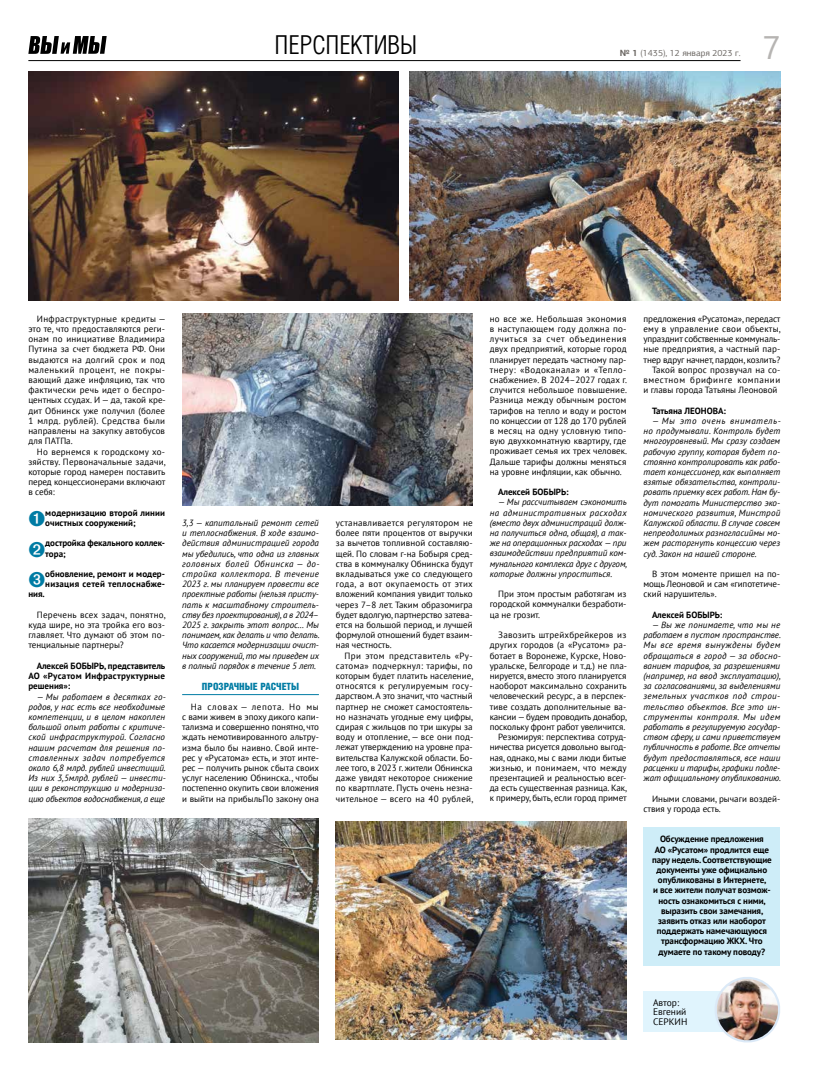
<style>
.page{position:relative;width:820px;height:1078px;background:#fff}
.page>*{position:absolute;margin:0;border:0;box-sizing:border-box;transform-origin:0 0}
.t1{font:32.5px "Segoe UI";color:#b6b4b2}
.t2{font:300 25px "Helios Cond";color:#000}
.t3{font:900 10px "Helios Cond";color:#007ca4}
.t4{font:9.5px/9.5px "PT Sans";color:#000}
.t5{font:9px/10.2px "PT Sans";color:#000;text-align:justify}
.t6{font:italic 9px/10.2px "PT Sans";letter-spacing:-.01em;color:#000;text-align:justify}
.t7{font:700 9px/10.2px "PT Sans";letter-spacing:-.01em;color:#000}
.t8{font:700 9px/10.2px "PT Sans";letter-spacing:.01em;color:#000}
.t9{font:9px "PT Sans";letter-spacing:.025em;color:#000}
.t10{font:9px "PT Sans";letter-spacing:.02em;color:#000}
.t11{font:9px "PT Sans";letter-spacing:.06em;color:#000}
.t12{font:9px "PF Agora Sans Pro";color:#6b6662}
.s1{font-weight:700}
</style>
<div class="page">
<svg style="left:28px;top:36px;width:79px;height:18px"></svg>
<hr style="left:28px;top:60px;width:712px;height:1px;background:#000">
<hr style="left:182px;top:694px;width:137px;height:1px;background:#007ca4">
<div style="left:643px;top:826px;width:137px;height:139px;background:#ceedf8"></div>
<div style="left:643px;top:990px;width:87px;height:41px;background:#e0f4fd"></div>
<img style="left:712px;top:977px;width:68px;height:66px">
<img style="left:28px;top:72px;width:370px;height:228px">
<img style="left:410px;top:72px;width:370px;height:228px">
<img style="left:28px;top:818px;width:291px;height:224px">
<img style="left:182px;top:313px;width:290px;height:192px">
<img style="left:336px;top:821px;width:290px;height:218px">
<h2 class="t2" style="left:275px;top:32px;width:143px">ПЕРСПЕКТИВЫ</h2>
<p class="t12" style="left:619px;top:47px;width:122px"><span class="s1">№ 1</span> (1435), 12 января 2023 г.</p>
<h1 class="t1" style="left:762px;top:17px;width:19px">7</h1>
<p class="t5" style="left:28px;top:313px;width:139px;text-indent:9px">Инфраструктурные кредиты — это те, что предоставляются реги&shy;онам по инициативе Владимира Путина за счет бюджета РФ. Они выдаются на долгий срок и под маленький процент, не покры&shy;вающий даже инфляцию, так что фактически речь идет о беспро&shy;центных ссудах. И — да, такой кре&shy;дит Обнинск уже получил (более 1 млрд. рублей). Средства были направлены на закупку автобусов для ПАТПа.</p>
<p class="t5" style="left:28px;top:446px;width:139px;text-indent:9px">Но вернемся к городскому хо&shy;зяйству. Первоначальные задачи, которые город намерен поставить перед концессионерами включают в себя:</p>
<p class="t8" style="left:45px;top:507px;width:121px">модернизацию второй линии очистных сооружений;</p>
<p class="t7" style="left:45px;top:538px;width:121px">достройка фекального коллек&shy;тора;</p>
<p class="t8" style="left:45px;top:568px;width:121px">обновление, ремонт и модер&shy;низация сетей теплоснабже-</p>
<p class="t7" style="left:28px;top:589px;width:18px">ния.</p>
<p class="t5" style="left:28px;top:609px;width:139px;text-indent:9px">Перечень всех задач, понятно, куда шире, но эта тройка его воз&shy;главляет. Что думают об этом по&shy;тенциальные партнеры?</p>
<p class="t7" style="left:28px;top:660px;width:138px;text-align:justify;text-indent:9px">Алексей БОБЫРЬ, представитель АО «Русатом Инфраструктурные решения»:</p>
<p class="t6" style="left:28px;top:691px;width:139px;text-indent:9px">— Мы работаем в десятках го&shy;родов, у нас есть все необходимые компетенции, и в целом накоплен большой опыт работы с критиче&shy;ской инфраструктурой. Согласно нашим расчетам для решения по&shy;ставленных задач потребуется около 6,8 млрд. рублей инвестиций.<br>Из них 3,5млрд. рублей — инвести&shy;ции в реконструкцию и модерниза&shy;цию объектов водоснабжения, а еще</p>
<p class="t6" style="left:182px;top:517px;width:139px">3,3 — капитальный ремонт сетей и теплоснабжения. В ходе взаимо&shy;действия администрацией города мы убедились, что одна из главных головных болей Обнинска — до&shy;стройка коллектора. В течение 2023 г. мы планируем провести все проектные работы (нельзя присту&shy;пать к масштабному строитель&shy;ству без проектирования), а в 2024– 2025 г. закрыть этот вопрос… Мы понимаем, как делать и что делать.<br>Что касается модернизации очист&shy;ных сооружений, то мы приведем их в полный порядок в течение 5 лет.</p>
<p class="t3" style="left:202px;top:680px;width:99px">ПРОЗРАЧНЫЕ РАСЧЕТЫ</p>
<p class="t5" style="left:182px;top:701px;width:138px;text-indent:9px">На словах — лепота. Но мы с вами живем в эпоху дикого капи&shy;тализма и совершенно понятно, что ждать немотивированного альтру&shy;изма было бы наивно. Свой инте&shy;рес у «Русатома» есть, и этот инте&shy;рес — получить рынок сбыта своих услуг населению Обнинска., чтобы постепенно окупить свои вложения и выйти на прибыльПо закону она</p>
<p class="t5" style="left:336px;top:517px;width:138px">устанавливается регулятором не более пяти процентов от выручки за вычетов топливной составляю&shy;щей. По словам г-на Бобыря сред&shy;ства в коммуналку Обнинска будут вкладываться уже со следующего года, а вот окупаемость от этих вложений компания увидит только через 7–8 лет. Таким образомигра будет вдолгую, партнерство затева&shy;ется на большой период, и лучшей формулой отношений будет взаим&shy;ная честность.</p>
<p class="t5" style="left:336px;top:650px;width:139px;text-indent:9px">При этом представитель «Ру&shy;сатома» подчеркнул: тарифы, по которым будет платить население, относятся к регулируемым госу&shy;дарством. А это значит, что частный партнер не сможет самостоятель&shy;но назначать угодные ему цифры, сдирая с жильцов по три шкуры за воду и отопление, — все они под&shy;лежат утверждению на уровне пра&shy;вительства Калужской области. Бо&shy;лее того, в 2023 г. жители Обнинска даже увидят некоторое снижение по квартплате. Пусть очень незна&shy;чительное — всего на 40 рублей,</p>
<p class="t5" style="left:489px;top:313px;width:139px">но все же. Небольшая экономия в наступающем году должна по&shy;лучиться за счет объединения двух предприятий, которые город планирует передать частному пар&shy;тнеру: «Водоканала» и «Тепло&shy;снабжение». В 2024–2027 годах г. случится небольшое повышение.<br>Разница между обычным ростом тарифов на тепло и воду и ростом по концессии от 128 до 170 рублей в месяц на одну условную типо&shy;вую двухкомнатную квартиру, где проживает семья их трех человек.<br>Дальше тарифы должны меняться на уровне инфляции, как обычно.</p>
<p class="t7" style="left:498px;top:486px;width:72px">Алексей БОБЫРЬ:</p>
<p class="t6" style="left:489px;top:497px;width:139px;text-indent:9px">— Мы рассчитываем сэкономить на административных расходах (вместо двух администраций долж&shy;на получиться одна, общая), а так&shy;же на операционных расходах — при взаимодействии предприятий ком&shy;мунального комплекса друг с другом, которые должны упроститься.</p>
<p class="t5" style="left:489px;top:588px;width:138px;text-indent:9px">При этом простым работягам из городской коммуналки безработи&shy;ца не грозит.</p>
<p class="t5" style="left:489px;top:629px;width:139px;text-align:right">Завозить штрейхбрейкеров из других городов (а «Русатом» ра&shy;ботает в Воронеже, Курске, Ново&shy;уральске, Белгороде и т.д.) не пла&shy;нируется, вместо этого планируется наоборот максимально сохранить человеческий ресурс, а в перспек&shy;тиве создать дополнительные ва&shy;кансии — будем проводить донабор, поскольку фронт работ увеличится.<br>Резюмируя: перспектива сотруд&shy;ничества рисуется довольно выгод&shy;ная, однако, мы с вами люди битые жизнью, и понимаем, что между презентацией и реальностью всег&shy;да есть существенная разница. Как, к примеру, быть, если город примет</p>
<p class="t5" style="left:643px;top:313px;width:138px">предложения «Русатома», передаст</p>
<p class="t9" style="left:643px;top:323px;width:139px">ему в управление свои объекты,</p>
<p class="t5" style="left:643px;top:334px;width:138px">упразднит собственные коммуналь-</p>
<p class="t5" style="left:643px;top:344px;width:138px">ные предприятия, а частный пар-</p>
<p class="t5" style="left:643px;top:354px;width:138px">тнер вдруг начнет, пардон, козлить?</p>
<p class="t10" style="left:651px;top:364px;width:130px">Такой вопрос прозвучал на со-</p>
<p class="t11" style="left:643px;top:374px;width:138px">вместном брифинге компании</p>
<p class="t5" style="left:643px;top:385px;width:135px">и главы города Татьяны Леоновой</p>
<p class="t7" style="left:651px;top:405px;width:75px">Татьяна ЛЕОНОВА:</p>
<p class="t6" style="left:643px;top:415px;width:139px;text-indent:9px">— Мы это очень вниматель&shy;но продумывали. Контроль будет многоуровневый. Мы сразу создаем рабочую группу, которая будет по&shy;стоянно контролировать как рабо&shy;тает концессионер, как выполняет взятые обязательства, контроли&shy;ровать приемку всех работ. Нам бу&shy;дут помогать Министерство эко&shy;номического развития, Минстрой Калужской области. В случае совсем непреодолимых разногласиймы мо&shy;жем расторгнуть концессию через суд. Закон на нашей стороне.</p>
<p class="t5" style="left:643px;top:568px;width:138px;text-indent:9px">В этом моменте пришел на по&shy;мощь Леоновой и сам «гипотетиче&shy;ский нарушитель».</p>
<p class="t7" style="left:651px;top:609px;width:72px">Алексей БОБЫРЬ:</p>
<p class="t6" style="left:643px;top:619px;width:139px;text-indent:9px">— Вы же понимаете, что мы не работаем в пустом пространстве.<br>Мы все время вынуждены будем обращаться в город — за обосно&shy;ванием тарифов, за разрешениями (например, на ввод эксплуатацию), за согласованиями, за выделениями земельных участков под строи&shy;тельство объектов. Все это ин&shy;струменты контроля. Мы идем работать в регулируемую государ&shy;ством сферу, и сами приветствуем публичность в работе. Все отчеты будут предоставляться, все наши расценки и тарифы, графики подле&shy;жат официальному опубликованию.</p>
<p class="t5" style="left:643px;top:792px;width:138px;text-indent:9px">Иными словами, рычаги воздей&shy;ствия у города есть.</p>
<p class="t7" style="left:651px;top:833px;width:121px;text-align:center">Обсуждение предложения<br>АО «Русатом» продлится еще пару недель. Соответствующие документы уже официально опубликованы в Интернете,<br>и все жители получат возмож&shy;ность ознакомиться с ними, выразить свои замечания, заявить отказ или наоборот поддержать намечающуюся трансформацию ЖКХ. Что думаете по такому поводу?</p>
<p class="t4" style="left:652px;top:997px;width:36px">Автор:<br>Евгений<br>СЕРКИН</p>
</div>
